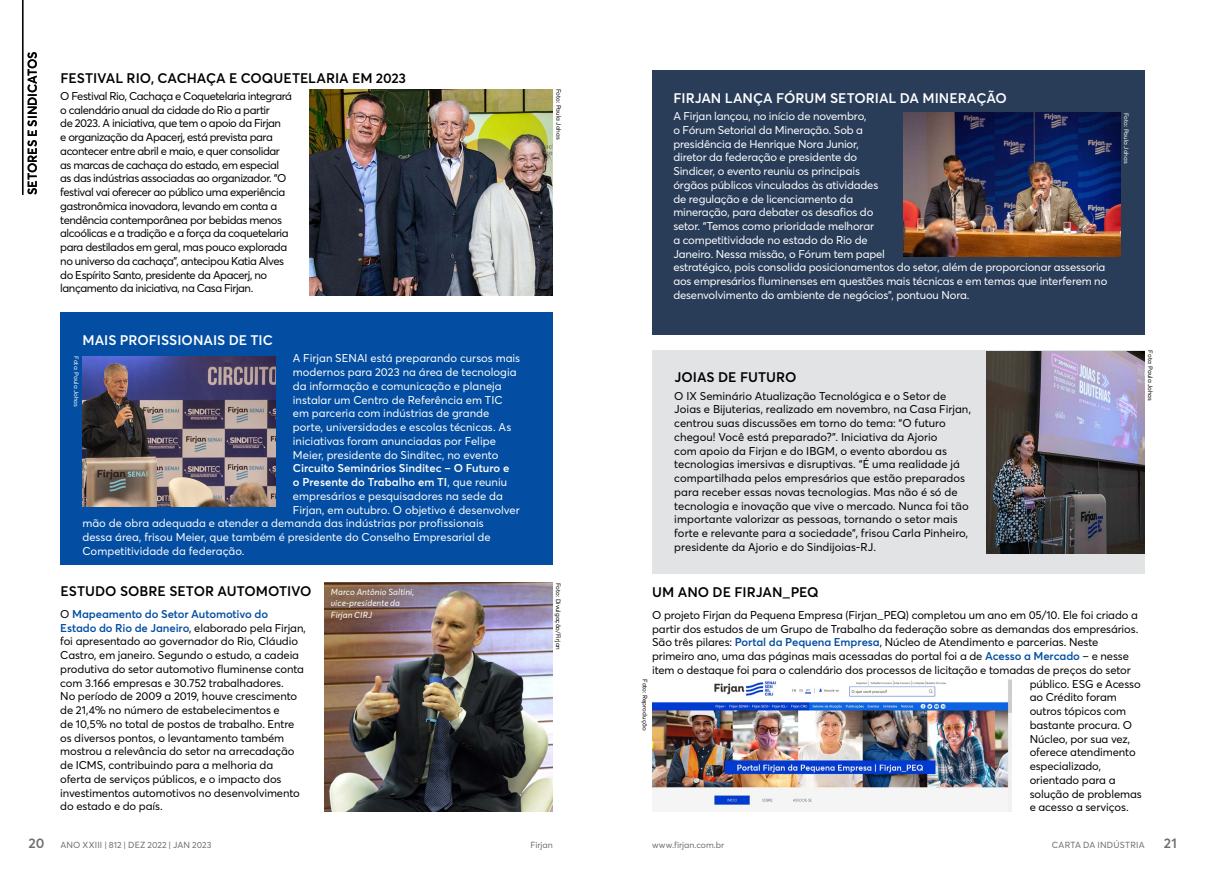
<style>
.page{position:relative;width:1205px;height:886px;background:#fff}
.page>*{position:absolute;margin:0;border:0;box-sizing:border-box;transform-origin:0 0}
.t1{font:600 13.75px "Averta";color:#000}
.t2{font:600 13.75px "Averta";color:#fff}
.t3{font:600 13.75px "Averta";color:#6d6e71}
.t4{font:600 12.5px "Averta";color:#000}
.t5{font:11.25px/13.8px "Averta";letter-spacing:-.01em;color:#000}
.t6{font:11.25px/13.8px "Averta";letter-spacing:-.01em;color:#fff}
.t7{font:11.25px/13.8px "Averta";letter-spacing:-.04em;color:#000}
.t8{font:600 11.25px "Averta";color:#fff}
.t9{font:8.75px "Averta";letter-spacing:.01em;color:#6d6e71}
.t10{font:italic 8.75px/11.2px "Averta";letter-spacing:.01em;color:#fff}
.t11{font:6.25px "Averta";color:#000}
.t12{font:6.25px "Averta";color:#fff}
.s1{font-weight:400}
.s2{font-weight:600;color:#034ea2}
.s3{font-weight:600;font-size:13.75px}
</style>
<div class="page">
<hr style="left:22px;top:0;width:1px;height:195px;background:#000">
<div style="left:60px;top:312px;width:493px;height:253px;background:#034ea2"></div>
<div style="left:652px;top:350px;width:492px;height:223px;background:#e2e3e4"></div>
<div style="left:652px;top:70px;width:492px;height:264px;background:#293d59"></div>
<img style="left:82px;top:356px;width:193px;height:150px">
<img style="left:904px;top:113px;width:216px;height:144px">
<img style="left:987px;top:351px;width:157px;height:203px">
<img style="left:652px;top:679px;width:360px;height:132px">
<img style="left:310px;top:90px;width:243px;height:205px">
<img style="left:324px;top:583px;width:229px;height:228px">
<p class="t4" style="left:24px;top:195px;width:145px;rotate:-90deg">SETORES E SINDICATOS</p>
<p class="t1" style="left:60px;top:68px;width:347px">FESTIVAL RIO, CACHAÇA E COQUETELARIA EM 2023</p>
<p class="t7" style="left:60px;top:89px;width:233px">O Festival Rio, Cachaça e Coquetelaria integrará o calendário anual da cidade do Rio a partir<br>de 2023. A iniciativa, que tem o apoio da Firjan<br>e organização da Apacerj, está prevista para acontecer entre abril e maio, e quer consolidar as marcas de cachaça do estado, em especial as das indústrias associadas ao organizador. “O festival vai oferecer ao público uma experiência gastronômica inovadora, levando em conta a tendência contemporânea por bebidas menos alcoólicas e a tradição e a força da coquetelaria para destilados em geral, mas pouco explorada no universo da cachaça”, antecipou Katia Alves do Espírito Santo, presidente da Apacerj, no lançamento da iniciativa, na Casa Firjan.</p>
<p class="t2" style="left:673px;top:88px;width:335px">FIRJAN LANÇA FÓRUM SETORIAL DA MINERAÇÃO</p>
<p class="t11" style="left:563px;top:89px;width:52px;rotate:90deg">Foto: Paula Johas</p>
<p class="t6" style="left:673px;top:109px;width:435px">A Firjan lançou, no início de novembro,<br>o Fórum Setorial da Mineração. Sob a<br>presidência de Henrique Nora Junior,<br>diretor da federação e presidente do<br>Sindicer, o evento reuniu os principais<br>órgãos públicos vinculados às atividades<br>de regulação e de licenciamento da<br>mineração, para debater os desafios do<br>setor. “Temos como prioridade melhorar<br>a competitividade no estado do Rio de<br>Janeiro. Nessa missão, o Fórum tem papel<br>estratégico, pois consolida posicionamentos do setor, além de proporcionar assessoria aos empresários fluminenses em questões mais técnicas e em temas que interferem no desenvolvimento do ambiente de negócios”, pontuou Nora.</p>
<p class="t2" style="left:83px;top:331px;width:192px">MAIS PROFISSIONAIS DE TIC</p>
<p class="t6" style="left:293px;top:351px;width:229px">A Firjan SENAI está preparando cursos mais modernos para 2023 na área de tecnologia da informação e comunicação e planeja instalar um Centro de Referência em TIC em parceria com indústrias de grande porte, universidades e escolas técnicas. As iniciativas foram anunciadas por Felipe Meier, presidente do Sinditec, no evento</p>
<p class="t8" style="left:293px;top:460px;width:218px">Circuito Seminários Sinditec – O Futuro e</p>
<p class="t8" style="left:293px;top:474px;width:216px">o Presente do Trabalho em TI<span class="s1">, que reuniu</span></p>
<p class="t6" style="left:293px;top:489px;width:211px">empresários e pesquisadores na sede da</p>
<p class="t6" style="left:293px;top:502px;width:228px">Firjan, em outubro. O objetivo é desenvolver</p>
<p class="t6" style="left:82px;top:516px;width:403px">mão de obra adequada e atender a demanda das indústrias por profissionais</p>
<p class="t6" style="left:82px;top:530px;width:410px">dessa área, frisou Meier, que também é presidente do Conselho Empresarial de</p>
<p class="t6" style="left:82px;top:544px;width:164px">Competitividade da federação.</p>
<p class="t12" style="left:81px;top:356px;width:52px;rotate:90deg">Foto: Paula Johas</p>
<p class="t1" style="left:674px;top:368px;width:124px">JOIAS DE FUTURO</p>
<p class="t5" style="left:674px;top:388px;width:298px">O IX Seminário Atualização Tecnológica e o Setor de Joias e Bijuterias, realizado em novembro, na Casa Firjan, centrou suas discussões em torno do tema: “O futuro chegou! Você está preparado?”. Iniciativa da Ajorio<br>com apoio da Firjan e do IBGM, o evento abordou as tecnologias imersivas e disruptivas. “É uma realidade já compartilhada pelos empresários que estão preparados para receber essas novas tecnologias. Mas não é só de tecnologia e inovação que vive o mercado. Nunca foi tão importante valorizar as pessoas, tornando o setor mais forte e relevante para a sociedade”, frisou Carla Pinheiro, presidente da Ajorio e do Sindijoias-RJ.</p>
<p class="t12" style="left:1130px;top:113px;width:52px;rotate:90deg">Foto: Paula Johas</p>
<p class="t11" style="left:1154px;top:350px;width:52px;rotate:90deg">Foto: Paula Johas</p>
<p class="t11" style="left:562px;top:583px;width:69px;rotate:90deg">Foto: Divulgação/Firjan</p>
<p class="t1" style="left:60px;top:582px;width:253px">ESTUDO SOBRE SETOR AUTOMOTIVO</p>
<p class="t1" style="left:652px;top:582px;width:168px">UM ANO DE FIRJAN_PEQ</p>
<p class="t5" style="left:60px;top:607px;width:247px">O <span class="s2">Mapeamento do Setor Automotivo do Estado do Rio de Janeiro</span>, elaborado pela Firjan, foi apresentado ao governador do Rio, Cláudio Castro, em janeiro. Segundo o estudo, a cadeia produtiva do setor automotivo fluminense conta com 3.166 empresas e 30.752 trabalhadores.<br>No período de 2009 a 2019, houve crescimento de 21,4% no número de estabelecimentos e<br>de 10,5% no total de postos de trabalho. Entre os diversos pontos, o levantamento também mostrou a relevância do setor na arrecadação de ICMS, contribuindo para a melhoria da oferta de serviços públicos, e o impacto dos investimentos automotivos no desenvolvimento do estado e do país.</p>
<p class="t5" style="left:652px;top:607px;width:487px">O projeto Firjan da Pequena Empresa (Firjan_PEQ) completou um ano em 05/10. Ele foi criado a</p>
<p class="t10" style="left:331px;top:586px;width:85px">Marco Antônio Saltini, vice-presidente da<br>Firjan CIRJ</p>
<p class="t5" style="left:652px;top:621px;width:488px">partir dos estudos de um Grupo de Trabalho da federação sobre as demandas dos empresários.</p>
<p class="t5" style="left:652px;top:635px;width:448px">São três pilares: <span class="s2">Portal da Pequena Empresa</span>, Núcleo de Atendimento e parcerias. Neste</p>
<p class="t5" style="left:652px;top:649px;width:478px">primeiro ano, uma das páginas mais acessadas do portal foi a de <span class="s2">Acesso a Mercado</span> – e nesse</p>
<p class="t5" style="left:652px;top:662px;width:480px">item o destaque foi para o calendário dos processos de licitação e tomadas de preços do setor</p>
<p class="t5" style="left:1029px;top:676px;width:113px">público. ESG e Acesso</p>
<p class="t5" style="left:1029px;top:690px;width:89px">ao Crédito foram</p>
<p class="t5" style="left:1029px;top:704px;width:98px">outros tópicos com</p>
<p class="t5" style="left:1029px;top:717px;width:104px">bastante procura. O</p>
<p class="t5" style="left:1029px;top:731px;width:102px">Núcleo, por sua vez,</p>
<p class="t5" style="left:1029px;top:745px;width:107px">oferece atendimento</p>
<p class="t5" style="left:1029px;top:759px;width:73px">especializado,</p>
<p class="t5" style="left:1029px;top:772px;width:87px">orientado para a</p>
<p class="t5" style="left:1029px;top:786px;width:114px">solução de problemas</p>
<p class="t5" style="left:1029px;top:800px;width:100px">e acesso a serviços.</p>
<p class="t11" style="left:649px;top:679px;width:53px;rotate:90deg">Foto: Reprodução</p>
<p class="t9" style="left:28px;top:839px;width:184px"><span class="s3">20</span> ANO XXIII | 812 | DEZ 2022 | JAN 2023</p>
<p class="t9" style="left:530px;top:839px;width:24px">Firjan</p>
<p class="t9" style="left:652px;top:838px;width:74px">www.firjan.com.br</p>
<p class="t9" style="left:1052px;top:839px;width:94px">CARTA DA INDÚSTRIA</p>
<p class="t3" style="left:1163px;top:833px;width:15px">21</p>
</div>
